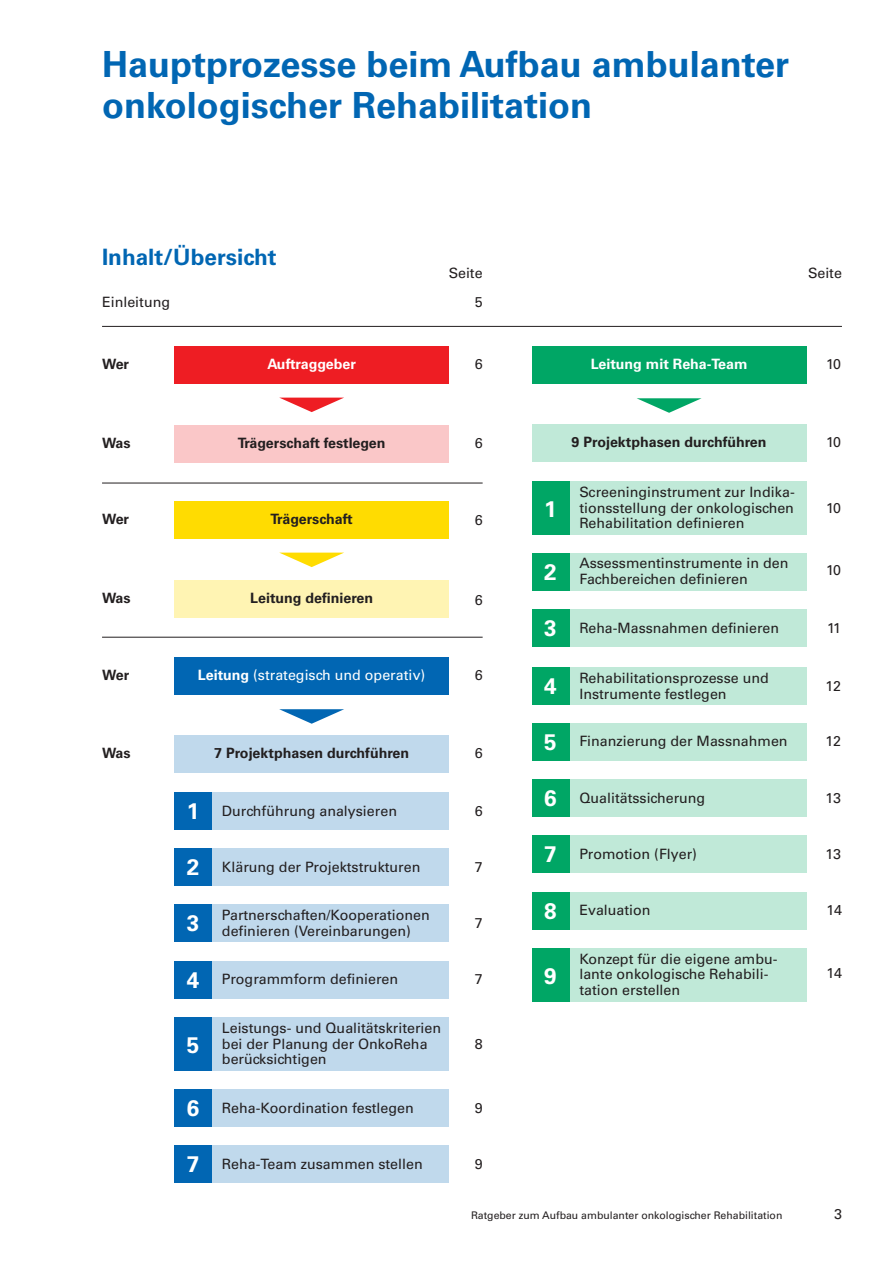
<style>
.page{position:relative;width:893px;height:1263px;background:#fff}
.page>*{position:absolute;margin:0;border:0;box-sizing:border-box;transform-origin:0 0}
.t1{font:700 36px/40.5px "Univers LT Std";color:#0166b3}
.t2{font:700 22.5px "Univers LT Std";color:#0166b3}
.t3{font:700 22.5px "Univers LT Std";color:#fff}
.t4{font:14.25px/15.8px "Univers LT Std";color:#231f20}
.t5{font:700 14.25px "Univers LT Std";color:#231f20}
.t6{font:700 14.25px "Univers LT Std";color:#fff}
.t7{font:14.25px "Univers LT Std";color:#fff}
.t8{font:10.5px "Univers LT Std";color:#231f20}
.s1{font-weight:700}
</style>
<div class="page">
<div style="left:174px;top:346px;width:275px;height:38px;background:#ee1d23"></div>
<div style="left:174px;top:501px;width:275px;height:38px;background:#ffdc01"></div>
<svg style="left:280px;top:398px;width:63px;height:14px"></svg>
<svg style="left:280px;top:553px;width:63px;height:14px"></svg>
<div style="left:174px;top:425px;width:275px;height:38px;background:#fac7c8"></div>
<div style="left:174px;top:580px;width:275px;height:38px;background:#fff4b3"></div>
<div style="left:174px;top:657px;width:275px;height:38px;background:#0166b3"></div>
<div style="left:532px;top:346px;width:274px;height:38px;background:#00a665"></div>
<svg style="left:279px;top:709px;width:65px;height:15px"></svg>
<svg style="left:637px;top:398px;width:65px;height:15px"></svg>
<div style="left:174px;top:735px;width:275px;height:38px;background:#c0d9ec"></div>
<div style="left:532px;top:425px;width:274px;height:37px;background:#c0e9d8"></div>
<hr style="left:102px;top:483px;width:381px;height:1px;background:#231f20">
<div style="left:174px;top:792px;width:275px;height:37px;background:#c0d9ec"></div>
<div style="left:174px;top:848px;width:275px;height:38px;background:#c0d9ec"></div>
<div style="left:174px;top:904px;width:275px;height:38px;background:#c0d9ec"></div>
<div style="left:174px;top:961px;width:275px;height:37px;background:#c0d9ec"></div>
<div style="left:174px;top:1017px;width:275px;height:53px;background:#c0d9ec"></div>
<div style="left:174px;top:1089px;width:275px;height:37px;background:#c0d9ec"></div>
<div style="left:174px;top:1145px;width:275px;height:38px;background:#c0d9ec"></div>
<div style="left:174px;top:792px;width:38px;height:37px;background:#0166b3"></div>
<div style="left:174px;top:848px;width:38px;height:38px;background:#0166b3"></div>
<div style="left:174px;top:904px;width:38px;height:38px;background:#0166b3"></div>
<div style="left:174px;top:961px;width:38px;height:37px;background:#0166b3"></div>
<div style="left:174px;top:1017px;width:38px;height:53px;background:#0166b3"></div>
<div style="left:174px;top:1089px;width:38px;height:37px;background:#0166b3"></div>
<div style="left:174px;top:1145px;width:38px;height:38px;background:#0166b3"></div>
<div style="left:532px;top:481px;width:274px;height:53px;background:#c0e9d8"></div>
<div style="left:532px;top:553px;width:274px;height:38px;background:#c0e9d8"></div>
<div style="left:532px;top:609px;width:274px;height:38px;background:#c0e9d8"></div>
<div style="left:532px;top:667px;width:274px;height:37px;background:#c0e9d8"></div>
<div style="left:532px;top:723px;width:274px;height:37px;background:#c0e9d8"></div>
<div style="left:532px;top:779px;width:274px;height:38px;background:#c0e9d8"></div>
<div style="left:532px;top:835px;width:274px;height:38px;background:#c0e9d8"></div>
<div style="left:532px;top:892px;width:274px;height:37px;background:#c0e9d8"></div>
<div style="left:532px;top:948px;width:274px;height:53px;background:#c0e9d8"></div>
<div style="left:532px;top:481px;width:37px;height:53px;background:#00a665"></div>
<div style="left:532px;top:553px;width:37px;height:38px;background:#00a665"></div>
<div style="left:532px;top:609px;width:37px;height:38px;background:#00a665"></div>
<div style="left:532px;top:667px;width:37px;height:37px;background:#00a665"></div>
<div style="left:532px;top:723px;width:37px;height:37px;background:#00a665"></div>
<div style="left:532px;top:779px;width:37px;height:38px;background:#00a665"></div>
<div style="left:532px;top:835px;width:37px;height:38px;background:#00a665"></div>
<div style="left:532px;top:892px;width:37px;height:37px;background:#00a665"></div>
<div style="left:532px;top:948px;width:37px;height:53px;background:#00a665"></div>
<hr style="left:102px;top:326px;width:740px;height:1px;background:#231f20">
<hr style="left:102px;top:637px;width:381px;height:1px;background:#231f20">
<h1 class="t1" style="left:102px;top:44px;width:689px">Hauptprozesse beim Aufbau ambulanter onkologischer Rehabilitation</h1>
<h2 class="t2" style="left:102px;top:244px;width:176px">Inhalt/Übersicht</h2>
<p class="t4" style="left:449px;top:265px;width:35px">Seite</p>
<p class="t4" style="left:102px;top:294px;width:70px">Einleitung</p>
<p class="t4" style="left:475px;top:294px;width:9px">5</p>
<p class="t5" style="left:102px;top:356px;width:29px">Wer</p>
<p class="t6" style="left:267px;top:356px;width:90px">Auftraggeber</p>
<p class="t4" style="left:475px;top:356px;width:9px">6</p>
<p class="t5" style="left:102px;top:435px;width:30px">Was</p>
<p class="t5" style="left:238px;top:435px;width:149px">Trägerschaft festlegen</p>
<p class="t4" style="left:475px;top:435px;width:9px">6</p>
<p class="t5" style="left:102px;top:511px;width:29px">Wer</p>
<p class="t5" style="left:271px;top:511px;width:84px">Trägerschaft</p>
<p class="t4" style="left:475px;top:513px;width:9px">6</p>
<p class="t5" style="left:102px;top:589px;width:30px">Was</p>
<p class="t5" style="left:250px;top:590px;width:124px">Leitung definieren</p>
<p class="t4" style="left:475px;top:592px;width:9px">6</p>
<p class="t5" style="left:102px;top:667px;width:29px">Wer</p>
<p class="t7" style="left:198px;top:667px;width:229px"><span class="s1">Leitung</span> (strategisch und operativ)</p>
<p class="t4" style="left:475px;top:667px;width:9px">6</p>
<p class="t5" style="left:102px;top:745px;width:30px">Was</p>
<p class="t5" style="left:214px;top:745px;width:197px">7 Projektphasen durchführen</p>
<p class="t4" style="left:475px;top:745px;width:9px">6</p>
<h2 class="t3" style="left:187px;top:798px;width:14px">1</h2>
<p class="t4" style="left:222px;top:803px;width:177px">Durchführung analysieren</p>
<p class="t4" style="left:475px;top:803px;width:9px">6</p>
<h2 class="t3" style="left:187px;top:854px;width:14px">2</h2>
<h2 class="t3" style="left:187px;top:910px;width:14px">3</h2>
<h2 class="t3" style="left:187px;top:966px;width:14px">4</h2>
<h2 class="t3" style="left:187px;top:1032px;width:14px">5</h2>
<h2 class="t3" style="left:187px;top:1095px;width:14px">6</h2>
<p class="t4" style="left:222px;top:859px;width:200px">Klärung der Projektstrukturen</p>
<p class="t4" style="left:222px;top:907px;width:209px">Partnerschaften/Kooperationen definieren (Vereinbarungen)</p>
<p class="t4" style="left:222px;top:972px;width:178px">Programmform definieren</p>
<p class="t4" style="left:222px;top:1020px;width:221px">Leistungs- und Qualitätskriterien bei der Planung der OnkoReha berücksichtigen</p>
<p class="t4" style="left:222px;top:1100px;width:193px">Reha-Koordination festlegen</p>
<p class="t4" style="left:475px;top:859px;width:9px">7</p>
<p class="t4" style="left:475px;top:915px;width:9px">7</p>
<p class="t4" style="left:475px;top:972px;width:9px">7</p>
<p class="t4" style="left:475px;top:1036px;width:9px">8</p>
<p class="t4" style="left:475px;top:1100px;width:9px">9</p>
<h2 class="t3" style="left:187px;top:1151px;width:14px">7</h2>
<p class="t4" style="left:222px;top:1156px;width:202px">Reha-Team zusammen stellen</p>
<p class="t4" style="left:475px;top:1156px;width:9px">9</p>
<p class="t4" style="left:808px;top:265px;width:35px">Seite</p>
<p class="t6" style="left:591px;top:356px;width:158px">Leitung mit Reha-Team</p>
<p class="t4" style="left:826px;top:357px;width:17px">10</p>
<p class="t5" style="left:572px;top:434px;width:197px">9 Projektphasen durchführen</p>
<p class="t4" style="left:826px;top:434px;width:17px">10</p>
<h2 class="t3" style="left:544px;top:496px;width:14px">1</h2>
<h2 class="t3" style="left:544px;top:559px;width:14px">2</h2>
<h2 class="t3" style="left:544px;top:615px;width:14px">3</h2>
<h2 class="t3" style="left:544px;top:672px;width:14px">4</h2>
<h2 class="t3" style="left:544px;top:729px;width:14px">5</h2>
<p class="t4" style="left:579px;top:484px;width:217px;text-align:justify">Screeninginstrument zur Indika&shy;tionsstellung der onkologischen Rehabilitation definieren</p>
<p class="t4" style="left:579px;top:555px;width:211px">Assessmentinstrumente in den<br>Fachbereichen definieren</p>
<p class="t4" style="left:579px;top:620px;width:201px">Reha-Massnahmen definieren</p>
<p class="t4" style="left:579px;top:670px;width:191px">Rehabilitationsprozesse und<br>Instrumente festlegen</p>
<p class="t4" style="left:579px;top:733px;width:210px">Finanzierung der Massnahmen</p>
<p class="t4" style="left:826px;top:500px;width:17px">10</p>
<p class="t4" style="left:826px;top:562px;width:17px">10</p>
<p class="t4" style="left:827px;top:620px;width:15px">11</p>
<p class="t4" style="left:825px;top:678px;width:17px">12</p>
<p class="t4" style="left:825px;top:734px;width:17px">12</p>
<h2 class="t3" style="left:544px;top:785px;width:14px">6</h2>
<p class="t4" style="left:579px;top:790px;width:127px">Qualitätssicherung</p>
<p class="t4" style="left:825px;top:790px;width:17px">13</p>
<h2 class="t3" style="left:544px;top:841px;width:14px">7</h2>
<p class="t4" style="left:579px;top:846px;width:119px">Promotion (Flyer)</p>
<p class="t4" style="left:825px;top:846px;width:17px">13</p>
<h2 class="t3" style="left:544px;top:897px;width:14px">8</h2>
<h2 class="t3" style="left:544px;top:963px;width:14px">9</h2>
<p class="t4" style="left:579px;top:902px;width:73px">Evaluation</p>
<p class="t4" style="left:579px;top:951px;width:200px">Konzept für die eigene ambu&shy;lante onkologische Rehabili&shy;tation erstellen</p>
<p class="t4" style="left:827px;top:902px;width:17px">14</p>
<p class="t4" style="left:827px;top:965px;width:17px">14</p>
<p class="t8" style="left:471px;top:1209px;width:313px">Ratgeber zum Aufbau ambulanter onkologischer Rehabilitation</p>
<p class="t4" style="left:834px;top:1206px;width:9px">3</p>
</div>
